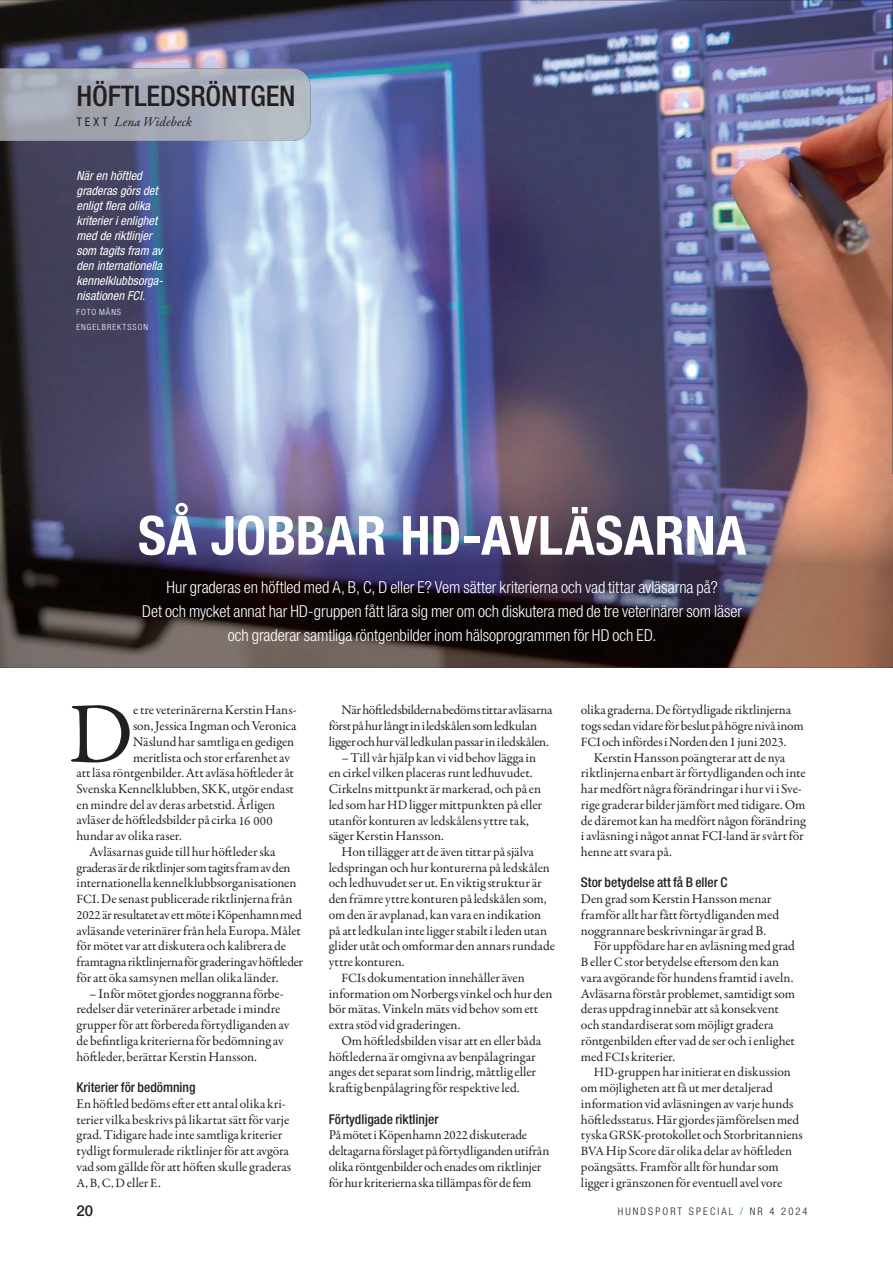
<style>
.page{position:relative;width:893px;height:1263px;background:#fff}
.page>*{position:absolute;margin:0;border:0;box-sizing:border-box;transform-origin:0 0}
.t1{font:86.4px "Garamond Premr Pro";color:#231f20}
.t2{font:700 condensed 54px "Helvetica Neue";letter-spacing:.01em;color:#fff}
.t3{font:500 condensed 28.5px "Helvetica Neue LT Std";letter-spacing:-.005em;color:#231f20}
.t4{font:300 condensed 16.5px/24px "Helvetica Neue LT Std";letter-spacing:-.005em;color:#fff;text-align:center}
.t5{font:500 15px "Helvetica Neue LT Std";color:#231f20}
.t6{font:13.5px/15.8px "Garamond Premr Pro";letter-spacing:-.005em;color:#231f20}
.t7{font:500 condensed 13.5px "Helvetica Neue LT Std";color:#231f20}
.t8{font:13.5px "Garamond Premr Pro";letter-spacing:-.025em;color:#231f20}
.t9{font:13.5px "Garamond Premr Pro";letter-spacing:-.03em;color:#231f20}
.t10{font:italic 13.5px "Garamond Premr Pro";letter-spacing:.005em;color:#231f20}
.t11{font:12.75px "Garamond Premr Pro";color:#231f20}
.t12{font:italic condensed 12.45px/15px "Helvetica Neue LT Std";color:#fff}
.t13{font:300 condensed 10.5px "Helvetica Neue LT Std";letter-spacing:.2em;color:#231f20}
.t14{font:300 condensed 8.55px/15px "Helvetica Neue LT Std";letter-spacing:.115em;color:#fff}
.s1{font-family:"Helvetica Neue LT Std";font-style:normal;font-stretch:condensed;font-size:12px}
.s2{font-size:12.75px}
.s3{font-size:13.5px}
.s4{color:#00a94e}
</style>
<div class="page">
<img style="left:0;top:0;width:893px;height:668px">
<img style="left:0;top:68px;width:310px;height:73px">
<img style="left:0;top:474px;width:893px;height:192px">
<h3 class="t3" style="left:77px;top:85px;width:221px">HÖFTLEDSRÖNTGEN</h3>
<p class="t10" style="left:77px;top:114px;width:117px"><span class="s1">T E X T</span> Lena Widebeck</p>
<p class="t12" style="left:77px;top:169px;width:88px">När en höftled graderas görs det enligt flera olika kriterier i enlighet med de riktlinjer som tagits fram av den internationella kennelklubbsorga&shy;nisationen FCI.</p>
<p class="t14" style="left:77px;top:305px;width:73px">FOTO MÅNS<br>ENGELBREKTSSON</p>
<h2 class="t2" style="left:138px;top:503px;width:610px">SÅ JOBBAR HD-AVLÄSARNA</h2>
<p class="t4" style="left:142px;top:577px;width:601px">Hur graderas en höftled med A, B, C, D eller E? Vem sätter kriterierna och vad tittar avläsarna på?<br>Det och mycket annat har HD-gruppen fått lära sig mer om och diskutera med de tre veterinärer som läser och graderar samtliga röntgenbilder inom hälsoprogrammen för HD och ED.</p>
<h1 class="t1" style="left:69px;top:700px;width:67px">D</h1>
<p class="t6" style="left:133px;top:703px;width:165px">e tre veterinärerna Kerstin Hans-</p>
<p class="t6" style="left:133px;top:719px;width:165px">son, Jessica Ingman och Veronica</p>
<p class="t6" style="left:133px;top:735px;width:163px">Näslund har samtliga en gedigen</p>
<p class="t6" style="left:133px;top:750px;width:159px">meritlista och stor erfarenhet av</p>
<p class="t6" style="left:77px;top:766px;width:219px">att läsa röntgenbilder. Att avläsa höftleder åt</p>
<p class="t6" style="left:77px;top:782px;width:219px">Svenska Kennelklubben, SKK, utgör endast</p>
<p class="t6" style="left:77px;top:798px;width:200px">en mindre del av deras arbetstid. Årligen</p>
<p class="t6" style="left:77px;top:813px;width:198px">avläser de höftledsbilder på cirka <span class="s2">16 000</span></p>
<p class="t6" style="left:77px;top:829px;width:107px">hundar av olika raser.</p>
<p class="t6" style="left:89px;top:845px;width:188px">Avläsarnas guide till hur höftleder ska</p>
<p class="t8" style="left:77px;top:862px;width:216px">graderas är de riktlinjer som tagits fram av den</p>
<p class="t6" style="left:77px;top:876px;width:221px">internationella kennelklubbsorganisationen</p>
<p class="t6" style="left:77px;top:892px;width:217px"><span class="s2">FCI</span>. De senast publicerade riktlinjerna från</p>
<p class="t9" style="left:77px;top:909px;width:227px"><span class="s2">2022</span> är resultatet av ett möte i Köpenhamn med</p>
<p class="t6" style="left:77px;top:924px;width:226px">avläsande veterinärer från hela Europa. Målet</p>
<p class="t6" style="left:77px;top:939px;width:211px">för mötet var att diskutera och kalibrera de</p>
<p class="t6" style="left:77px;top:955px;width:228px">framtagna riktlinjerna för gradering av höftleder</p>
<p class="t6" style="left:77px;top:971px;width:203px">för att öka samsynen mellan olika länder.</p>
<p class="t6" style="left:77px;top:987px;width:214px;text-indent:13px">– Inför mötet gjordes noggranna förbe&shy;redelser där veterinärer arbetade i mindre grupper för att förbereda förtydliganden av de befintliga kriterierna för bedömning av höftleder, berättar Kerstin Hansson.</p>
<p class="t7" style="left:77px;top:1082px;width:121px">Kriterier för bedömning</p>
<p class="t6" style="left:77px;top:1097px;width:216px">En höftled bedöms efter ett antal olika kri&shy;terier vilka beskrivs på likartat sätt för varje grad. Tidigare hade inte samtliga kriterier tydligt formulerade riktlinjer för att avgöra vad som gällde för att höften skulle graderas</p>
<p class="t11" style="left:77px;top:1177px;width:86px">A, B, C, D <span class="s3">eller</span> E<span class="s3">.</span></p>
<p class="t6" style="left:329px;top:703px;width:225px;text-indent:13px">När höftledsbilderna bedöms tittar avläsarna först på hur långt in i ledskålen som ledkulan ligger och hur väl ledkulan passar in i ledskålen.</p>
<p class="t6" style="left:329px;top:750px;width:215px;text-indent:13px">– Till vår hjälp kan vi vid behov lägga in en cirkel vilken placeras runt ledhuvudet.<br>Cirkelns mittpunkt är markerad, och på en led som har <span class="s2">HD</span> ligger mittpunkten på eller utanför konturen av ledskålens yttre tak, säger Kerstin Hansson.</p>
<p class="t6" style="left:341px;top:845px;width:194px">Hon tillägger att de även tittar på själva</p>
<p class="t6" style="left:329px;top:861px;width:223px">ledspringan och hur konturerna på ledskålen</p>
<p class="t6" style="left:329px;top:876px;width:215px">och ledhuvudet ser ut. En viktig struktur är</p>
<p class="t6" style="left:329px;top:892px;width:219px">den främre yttre konturen på ledskålen som,</p>
<p class="t6" style="left:329px;top:908px;width:214px">om den är avplanad, kan vara en indikation</p>
<p class="t6" style="left:329px;top:924px;width:220px">på att ledkulan inte ligger stabilt i leden utan</p>
<p class="t6" style="left:329px;top:939px;width:228px">glider utåt och omformar den annars rundade</p>
<p class="t6" style="left:329px;top:955px;width:77px">yttre konturen.</p>
<p class="t6" style="left:341px;top:971px;width:185px"><span class="s2">FCI</span>s dokumentation innehåller även</p>
<p class="t6" style="left:329px;top:987px;width:225px">information om Norbergs vinkel och hur den</p>
<p class="t6" style="left:329px;top:1002px;width:211px">bör mätas. Vinkeln mäts vid behov som ett</p>
<p class="t6" style="left:329px;top:1018px;width:133px">extra stöd vid graderingen.</p>
<p class="t6" style="left:341px;top:1034px;width:201px">Om höftledsbilden visar att en eller båda</p>
<p class="t6" style="left:329px;top:1050px;width:209px">höftlederna är omgivna av benpålagringar</p>
<p class="t6" style="left:329px;top:1065px;width:209px">anges det separat som lindrig, måttlig eller</p>
<p class="t6" style="left:329px;top:1081px;width:192px">kraftig benpålagring för respektive led.</p>
<p class="t7" style="left:329px;top:1114px;width:111px">Förtydligade riktlinjer</p>
<p class="t6" style="left:329px;top:1128px;width:222px">På mötet i Köpenhamn <span class="s2">2022</span> diskuterade deltagarna förslaget på förtydliganden utifrån olika röntgenbilder och enades om riktlinjer för hur kriterierna ska tillämpas för de fem</p>
<p class="t6" style="left:581px;top:703px;width:224px">olika graderna. De förtydligade riktlinjerna togs sedan vidare för beslut på högre nivå inom<br><span class="s2">FCI</span> och infördes i Norden den 1 juni <span class="s2">2023</span>.</p>
<p class="t6" style="left:581px;top:750px;width:226px;text-indent:13px">Kerstin Hansson poängterar att de nya riktlinjerna enbart är förtydliganden och inte har medfört några förändringar i hur vi i Sve&shy;rige graderar bilder jämfört med tidigare. Om de däremot kan ha medfört någon förändring i avläsning i något annat FCI-land är svårt för henne att svara på.</p>
<p class="t7" style="left:581px;top:878px;width:148px">Stor betydelse att få B eller C</p>
<p class="t6" style="left:581px;top:892px;width:192px">Den grad som Kerstin Hansson menar</p>
<p class="t6" style="left:581px;top:908px;width:200px">framför allt har fått förtydliganden med</p>
<p class="t6" style="left:581px;top:924px;width:187px">noggrannare beskrivningar är grad B.</p>
<p class="t6" style="left:594px;top:939px;width:203px">För uppfödare har en avläsning med grad</p>
<p class="t6" style="left:581px;top:955px;width:200px"><span class="s2">B</span> eller <span class="s2">C</span> stor betydelse eftersom den kan</p>
<p class="t6" style="left:581px;top:971px;width:214px">vara avgörande för hundens framtid i aveln.</p>
<p class="t6" style="left:581px;top:987px;width:216px">Avläsarna förstår problemet, samtidigt som</p>
<p class="t6" style="left:581px;top:1002px;width:199px">deras uppdrag innebär att så konsekvent</p>
<p class="t6" style="left:581px;top:1018px;width:194px">och standardiserat som möjligt gradera</p>
<p class="t6" style="left:581px;top:1034px;width:215px">röntgenbilden efter vad de ser och i enlighet</p>
<p class="t6" style="left:581px;top:1050px;width:96px">med <span class="s2">FCI</span>s kriterier.</p>
<p class="t6" style="left:594px;top:1065px;width:198px"><span class="s2">HD</span>-gruppen har initierat en diskussion</p>
<p class="t6" style="left:581px;top:1081px;width:193px">om möjligheten att få ut mer detaljerad</p>
<p class="t6" style="left:581px;top:1097px;width:214px">information vid avläsningen av varje hunds</p>
<p class="t6" style="left:581px;top:1113px;width:220px">höftledsstatus. Här gjordes jämförelsen med</p>
<p class="t6" style="left:581px;top:1128px;width:223px">tyska <span class="s2">GRSK</span>-protokollet och Storbritanniens</p>
<p class="t6" style="left:581px;top:1144px;width:213px"><span class="s2">BVA</span> Hip Score där olika delar av höftleden</p>
<p class="t6" style="left:581px;top:1160px;width:199px">poängsätts. Framför allt för hundar som</p>
<p class="t6" style="left:581px;top:1176px;width:203px">ligger i gränszonen för eventuell avel vore</p>
<p class="t5" style="left:77px;top:1202px;width:18px">20</p>
<p class="t13" style="left:618px;top:1207px;width:191px">HUNDSPORT SPECIAL <span class="s4">/</span> NR 4 2024</p>
</div>
